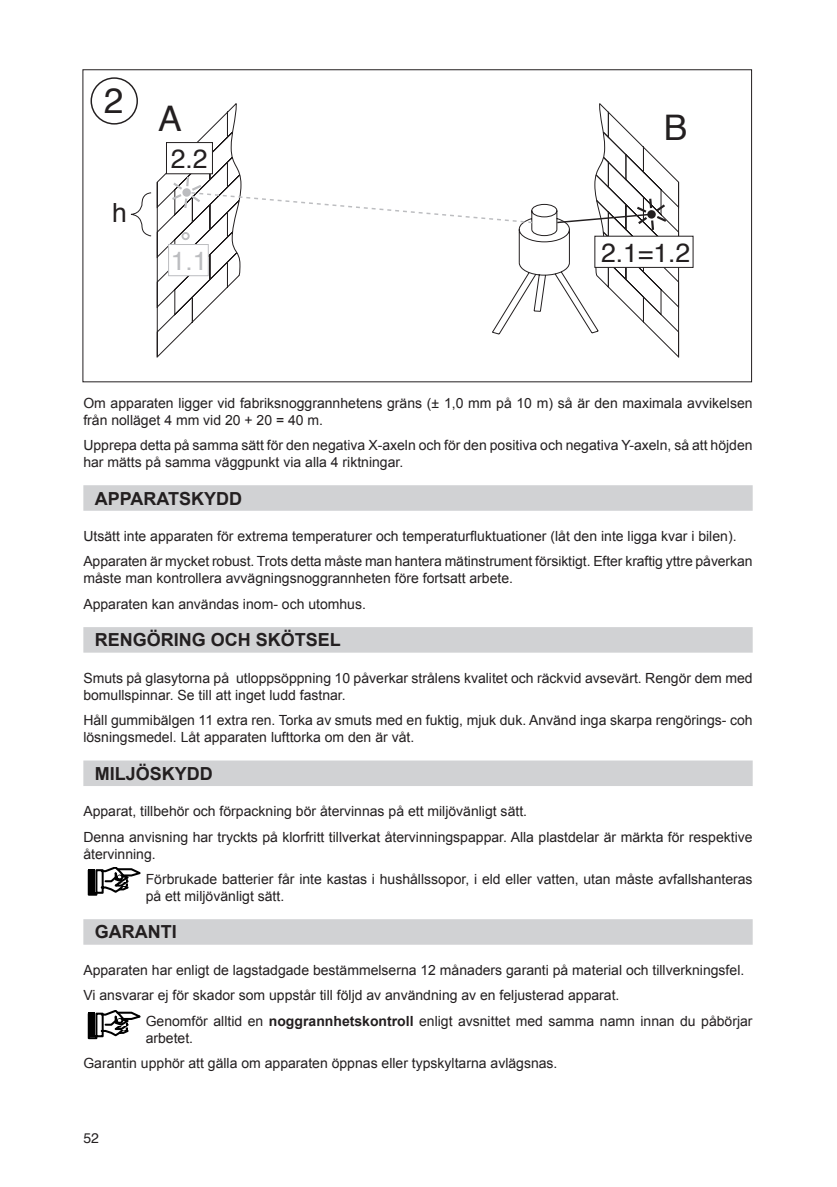
<style>
.page{position:relative;width:837px;height:1187px;background:#fff}
.page>*{position:absolute;margin:0;border:0;box-sizing:border-box;transform-origin:0 0}
.t1{font:35.2px "Helvetica";color:#231f20}
.t2{font:26.4px "Helvetica";color:#231f20}
.t3{font:26.4px "Helvetica";color:#bcbdc0}
.t4{font:700 18px "Arial";color:#231f20}
.t5{font:14px/25.2px "Arial";color:#231f20}
.t6{font:14px "Helvetica";color:#231f20}
.s1{font-weight:700}
</style>
<div class="page">
<div style="left:83px;top:485px;width:669px;height:26px;background:#d1d2d4"></div>
<div style="left:83px;top:627px;width:669px;height:25px;background:#d1d2d4"></div>
<div style="left:83px;top:760px;width:669px;height:26px;background:#d1d2d4"></div>
<div style="left:83px;top:919px;width:669px;height:25px;background:#d1d2d4"></div>
<svg style="left:156px;top:103px;width:85px;height:255px"></svg>
<svg style="left:492px;top:103px;width:187px;height:255px"></svg>
<div style="left:90px;top:77px;width:48px;height:48px;border:1px solid #231f20;border-radius:50%"></div>
<div style="left:166px;top:142px;width:47px;height:32px;background:#fff;border:1px solid #231f20"></div>
<svg style="left:555px;top:196px;width:113px;height:36px"></svg>
<svg style="left:169px;top:174px;width:365px;height:50px"></svg>
<svg style="left:181px;top:232px;width:9px;height:8px"></svg>
<div style="left:168px;top:244px;width:41px;height:32px;background:#fff;border:1px solid #bcbdc0"></div>
<svg style="left:130px;top:192px;width:22px;height:45px"></svg>
<div style="left:594px;top:236px;width:99px;height:32px;background:#fff;border:1px solid #231f20"></div>
<svg style="left:87px;top:867px;width:54px;height:29px"></svg>
<svg style="left:87px;top:1010px;width:54px;height:30px"></svg>
<h1 class="t1" style="left:104px;top:85px;width:21px">2</h1>
<h2 class="t2" style="left:112px;top:202px;width:16px">h</h2>
<h1 class="t1" style="left:158px;top:104px;width:25px">A</h1>
<h1 class="t1" style="left:663px;top:112px;width:25px">B</h1>
<h2 class="t2" style="left:171px;top:147px;width:38px">2.2</h2>
<h2 class="t3" style="left:171px;top:249px;width:38px">1.1</h2>
<h2 class="t2" style="left:601px;top:241px;width:91px">2.1=1.2</h2>
<p class="t5" style="left:83px;top:394px;width:670px;line-height:16.8px">Om apparaten ligger vid fabriksnoggrannhetens gräns (± 1,0 mm på 10 m) så är den maximala avvikelsen från nolläget 4 mm vid 20 + 20 = 40 m.</p>
<p class="t5" style="left:83px;top:436px;width:670px;line-height:16.8px">Upprepa detta på samma sätt för den negativa X-axeln och för den positiva och negativa Y-axeln, så att höjden har mätts på samma väggpunkt via alla 4 riktningar.</p>
<p class="t4" style="left:95px;top:488px;width:149px">APPARATSKYDD</p>
<p class="t5" style="left:83px;top:523px;width:670px">Utsätt inte apparaten för extrema temperaturer och temperaturfluktuationer (låt den inte ligga kvar i bilen).<br>Apparaten är mycket robust. Trots detta måste man hantera mätinstrument försiktigt. Efter kraftig yttre påverkan</p>
<p class="t5" style="left:83px;top:566px;width:431px">måste man kontrollera avvägningsnoggrannheten före fortsatt arbete.<br>Apparaten kan användas inom- och utomhus.</p>
<p class="t4" style="left:95px;top:630px;width:248px">RENGÖRING OCH SKÖTSEL</p>
<p class="t5" style="left:83px;top:670px;width:670px;line-height:16.8px">Smuts på glasytorna på utloppsöppning 10 påverkar strålens kvalitet och räckvid avsevärt. Rengör dem med bomullspinnar. Se till att inget ludd fastnar.</p>
<p class="t5" style="left:83px;top:712px;width:670px;line-height:16.8px">Håll gummibälgen 11 extra ren. Torka av smuts med en fuktig, mjuk duk. Använd inga skarpa rengörings- coh lösningsmedel. Låt apparaten lufttorka om den är våt.</p>
<p class="t4" style="left:95px;top:763px;width:120px">MILJÖSKYDD</p>
<p class="t5" style="left:83px;top:799px;width:670px">Apparat, tillbehör och förpackning bör återvinnas på ett miljövänligt sätt.<br>Denna anvisning har tryckts på klorfritt tillverkat återvinningspappar. Alla plastdelar är märkta för respektive</p>
<p class="t5" style="left:146px;top:841px;width:608px;text-indent:-62px">återvinning.<br>Förbrukade batterier får inte kastas i hushållssopor, i eld eller vatten, utan måste avfallshanteras</p>
<p class="t5" style="left:146px;top:883px;width:140px">på ett miljövänligt sätt.</p>
<p class="t4" style="left:95px;top:922px;width:83px">GARANTI</p>
<p class="t5" style="left:83px;top:957px;width:662px">Apparaten har enligt de lagstadgade bestämmelserna 12 månaders garanti på material och tillverkningsfel.</p>
<p class="t5" style="left:83px;top:983px;width:537px">Vi ansvarar ej för skador som uppstår till följd av användning av en feljusterad apparat.</p>
<p class="t5" style="left:146px;top:1008px;width:608px">Genomför alltid en <span class="s1">noggrannhetskontroll</span> enligt avsnittet med samma namn innan du påbörjar</p>
<p class="t5" style="left:83px;top:1025px;width:475px;text-indent:62px">arbetet.<br>Garantin upphör att gälla om apparaten öppnas eller typskyltarna avlägsnas.</p>
<p class="t6" style="left:83px;top:1132px;width:17px">52</p>
</div>
